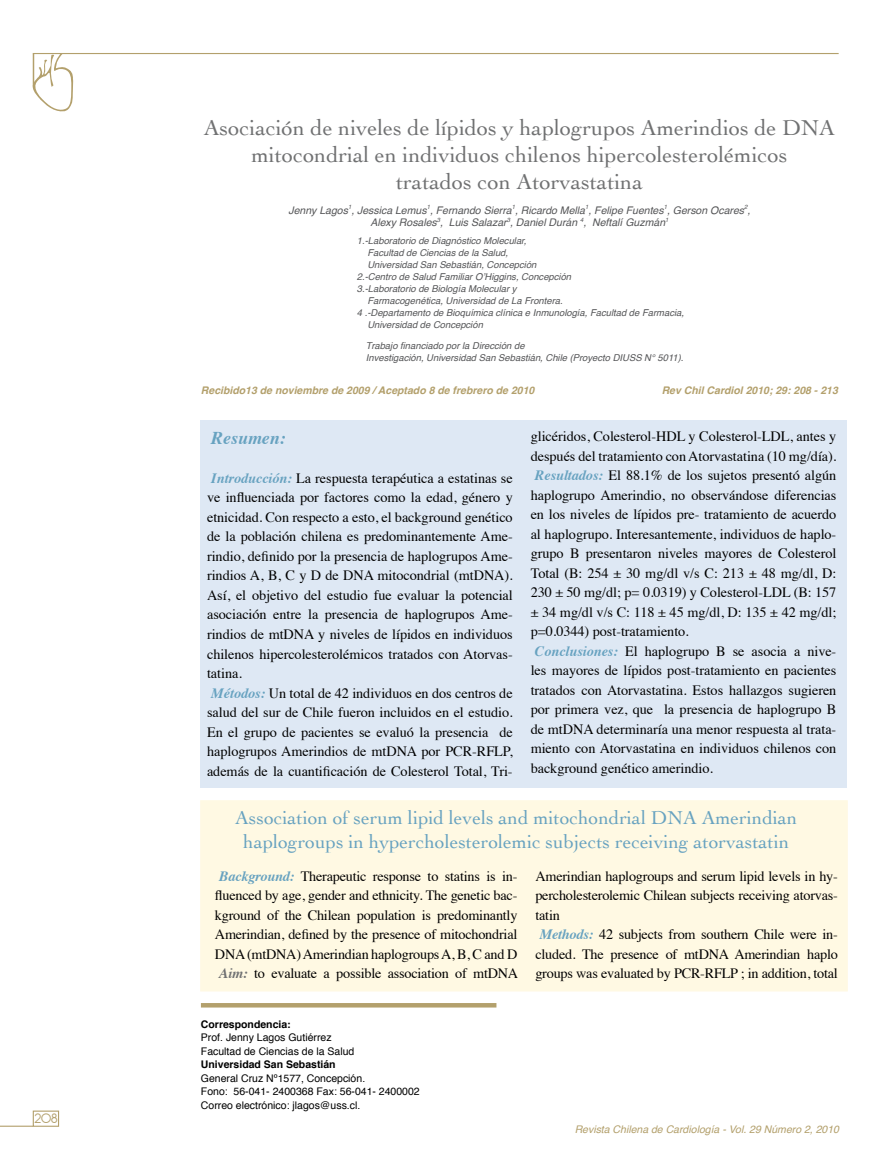
<style>
.page{position:relative;width:893px;height:1170px;background:#fff}
.page>*{position:absolute;margin:0;border:0;box-sizing:border-box;transform-origin:0 0}
.t1{font:22.5px/27px "Cochin";color:#707172;text-align:center}
.t2{font:19.5px/23.4px "Cochin";color:#67a2c0;text-align:center}
.t3{font:italic 700 18px "Times";letter-spacing:-.005em;color:#67a2c0}
.t4{font:15px "Antipasto";color:#b3a06c}
.t5{font:14.25px/19.5px "Times";letter-spacing:-.005em;color:#000}
.t6{font:10.5px/13.5px "Helvetica";color:#000}
.t7{font:italic 10.5px/12.6px "Helvetica";color:#555658;text-align:center}
.t8{font:italic 700 10.5px "Helvetica";color:#b3a06c}
.t9{font:italic 10.5px "Helvetica";color:#b3a06c}
.t10{font:700 10.5px "Helvetica";color:#000}
.t11{font:italic 9.45px/12px "Helvetica";color:#555658}
.s1{font-weight:700;font-style:italic;color:#67a2c0}
.s2{font-weight:700;font-style:italic;color:#707172}
</style>
<div class="page">
<hr style="left:33px;top:53px;width:806px;height:1px;background:#b3a06c">
<svg style="left:32px;top:53px;width:41px;height:59px"></svg>
<hr style="left:33px;top:54px;width:1px;height:32px;background:#b3a06c">
<hr style="left:0;top:1125px;width:33px;height:1px;background:#b3a06c">
<div style="left:33px;top:1110px;width:26px;height:16px;border:1px solid #b3a06c"></div>
<div style="left:201px;top:420px;width:646px;height:367px;background:#dee8f4"></div>
<div style="left:200px;top:800px;width:648px;height:191px;background:#fff9e3"></div>
<div style="left:201px;top:1002px;width:295px;height:5px;background:#b3a06c"></div>
<p class="t4" style="left:34px;top:1109px;width:25px">208</p>
<h1 class="t1" style="left:204px;top:114px;width:633px">Asociación de niveles de lípidos y haplogrupos Amerindios de DNA mitocondrial en individuos chilenos hipercolesterolémicos<br>tratados con Atorvastatina</h1>
<p class="t7" style="left:288px;top:204px;width:463px">Jenny Lagos<sup>1</sup>, Jessica Lemus<sup>1</sup>, Fernando Sierra<sup>1</sup>, Ricardo Mella<sup>1</sup>, Felipe Fuentes<sup>1</sup>, Gerson Ocares<sup>2</sup>,<br>Alexy Rosales<sup>3</sup>, Luis Salazar<sup>3</sup>, Daniel Durán <sup>4</sup>, Neftalí Guzmán<sup>1</sup></p>
<p class="t11" style="left:357px;top:235px;width:171px">1.-Laboratorio de Diagnóstico Molecular,</p>
<p class="t11" style="left:367px;top:247px;width:142px">Facultad de Ciencias de la Salud,</p>
<p class="t11" style="left:367px;top:259px;width:171px">Universidad San Sebastián, Concepción</p>
<p class="t11" style="left:357px;top:271px;width:216px">2.-Centro de Salud Familiar O’Higgins, Concepción</p>
<p class="t11" style="left:357px;top:283px;width:161px">3.-Laboratorio de Biología Molecular y</p>
<p class="t11" style="left:367px;top:295px;width:197px">Farmacogenética, Universidad de La Frontera.</p>
<p class="t11" style="left:357px;top:307px;width:329px">4 .-Departamento de Bioquímica clínica e Inmunología, Facultad de Farmacia,</p>
<p class="t11" style="left:367px;top:319px;width:117px">Universidad de Concepción</p>
<p class="t11" style="left:366px;top:339px;width:319px">Trabajo financiado por la Dirección de<br>Investigación, Universidad San Sebastián, Chile (Proyecto DIUSS N° 5011).</p>
<p class="t8" style="left:201px;top:381px;width:335px">Recibido13 de noviembre de 2009 / Aceptado 8 de frebrero de 2010</p>
<p class="t8" style="left:662px;top:381px;width:178px">Rev Chil Cardiol 2010; 29: 208 - 213</p>
<p class="t5" style="left:531px;top:425px;width:307px">glicéridos, Colesterol-HDL y Colesterol-LDL, antes y después del tratamiento con Atorvastatina (10 mg/día).<br><span class="s1">Resultados:</span> El 88.1% de los sujetos presentó algún haplogrupo Amerindio, no observándose diferencias en los niveles de lípidos pre- tratamiento de acuerdo al haplogrupo. Interesantemente, individuos de haplo&shy;grupo B presentaron niveles mayores de Colesterol Total (B: 254 ± 30 mg/dl v/s C: 213 ± 48 mg/dl, D:<br>230 ± 50 mg/dl; p= 0.0319) y Colesterol-LDL (B: 157 ± 34 mg/dl v/s C: 118 ± 45 mg/dl, D: 135 ± 42 mg/dl; p=0.0344) post-tratamiento.<br><span class="s1">Conclusiones:</span> El haplogrupo B se asocia a nive&shy;les mayores de lípidos post-tratamiento en pacientes tratados con Atorvastatina. Estos hallazgos sugieren por primera vez, que la presencia de haplogrupo B de mtDNA determinaría una menor respuesta al trata&shy;miento con Atorvastatina en individuos chilenos con background genético amerindio.</p>
<h2 class="t2" style="left:235px;top:806px;width:564px">Association of serum lipid levels and mitochondrial DNA Amerindian haplogroups in hypercholesterolemic subjects receiving atorvastatin</h2>
<p class="t3" style="left:211px;top:421px;width:76px">Resumen:</p>
<p class="t5" style="left:207px;top:467px;width:307px"><span class="s1">Introducción:</span> La respuesta terapéutica a estatinas se ve influenciada por factores como la edad, género y etnicidad. Con respecto a esto, el background genético de la población chilena es predominantemente Ame&shy;rindio, definido por la presencia de haplogrupos Ame&shy;rindios A, B, C y D de DNA mitocondrial (mtDNA).<br>Así, el objetivo del estudio fue evaluar la potencial asociación entre la presencia de haplogrupos Ame&shy;rindios de mtDNA y niveles de lípidos en individuos chilenos hipercolesterolémicos tratados con Atorvas&shy;tatina.<br><span class="s1">Métodos:</span> Un total de 42 individuos en dos centros de salud del sur de Chile fueron incluidos en el estudio.<br>En el grupo de pacientes se evaluó la presencia de haplogrupos Amerindios de mtDNA por PCR-RFLP, además de la cuantificación de Colesterol Total, Tri-</p>
<p class="t5" style="left:215px;top:865px;width:305px;text-align:justify"><span class="s1">Background:</span> Therapeutic response to statins is in&shy;fluenced by age, gender and ethnicity. The genetic bac&shy;kground of the Chilean population is predominantly Amerindian, defined by the presence of mitochondrial DNA (mtDNA) Amerindian haplogroups A, B, C and D <span class="s2">Aim:</span> to evaluate a possible association of mtDNA</p>
<p class="t5" style="left:535px;top:865px;width:304px">Amerindian haplogroups and serum lipid levels in hy&shy;percholesterolemic Chilean subjects receiving atorvas&shy;tatin<br><span class="s1">Methods:</span> 42 subjects from southern Chile were in&shy;cluded. The presence of mtDNA Amerindian haplo groups was evaluated by PCR-RFLP ; in addition, total</p>
<p class="t10" style="left:201px;top:1015px;width:91px">Correspondencia:</p>
<p class="t6" style="left:201px;top:1030px;width:155px">Prof. Jenny Lagos Gutiérrez<br>Facultad de Ciencias de la Salud</p>
<p class="t10" style="left:201px;top:1055px;width:136px">Universidad San Sebastián</p>
<p class="t6" style="left:201px;top:1071px;width:220px">General Cruz Nº1577, Concepción.<br>Fono: 56-041- 2400368 Fax: 56-041- 2400002<br>Correo electrónico: jlagos@uss.cl.</p>
<p class="t9" style="left:575px;top:1120px;width:266px">Revista Chilena de Cardiología - Vol. 29 Número 2, 2010</p>
</div>
